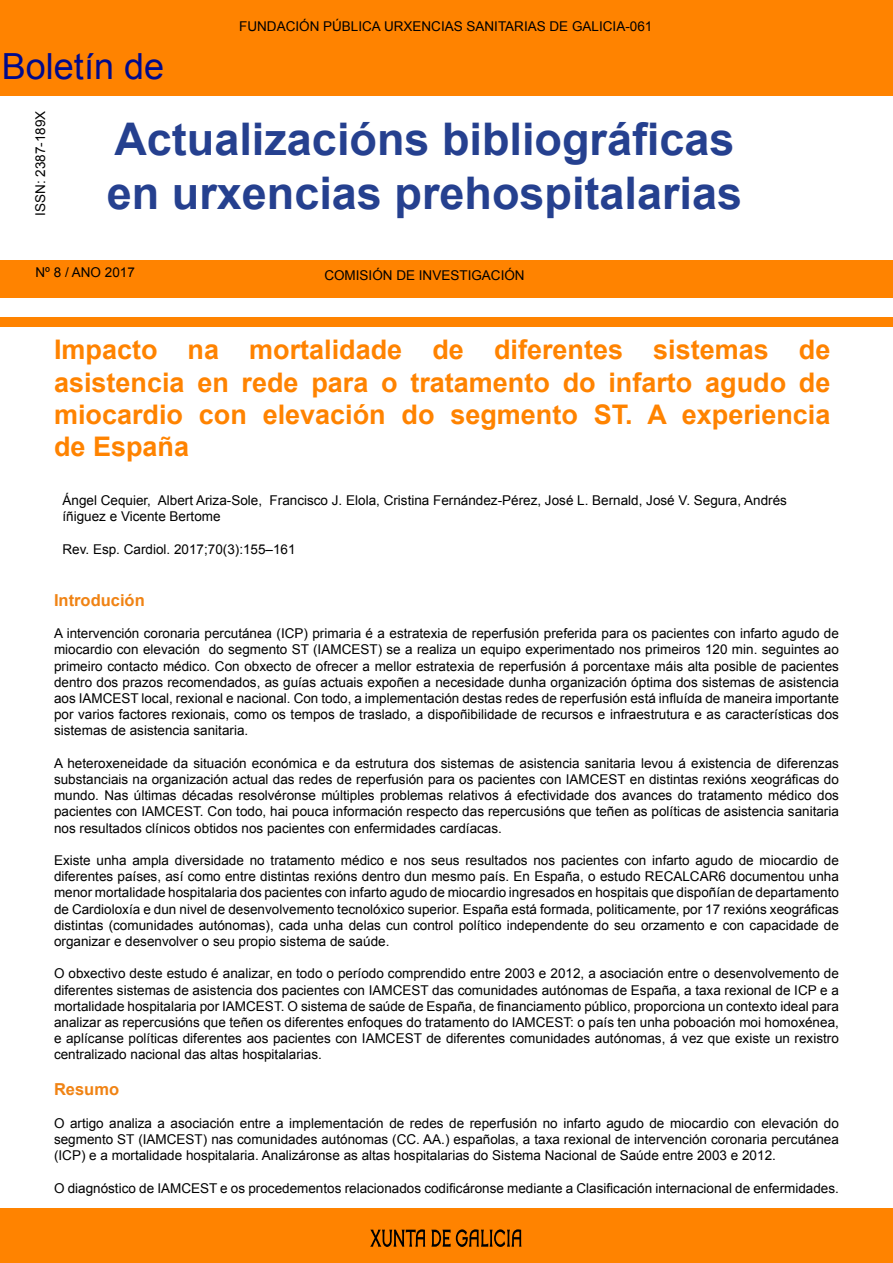
<style>
.page{position:relative;width:893px;height:1263px;background:#fff}
.page>*{position:absolute;margin:0;border:0;box-sizing:border-box;transform-origin:0 0}
.t1{font:700 45px "Arial";color:#25408f}
.t2{font:36px "Arial";color:#000a8b}
.t3{font:700 27px/32.4px "Arial";color:#ff8300;text-align:justify}
.t4{font:700 16.5px "Arial";color:#f08314}
.t5{font:13.5px/16.2px "Arial";color:#000;text-align:justify}
</style>
<div class="page">
<div style="left:0;top:0;width:892px;height:298px;background:#ff8300"></div>
<div style="left:0;top:96px;width:893px;height:163px;background:#fff"></div>
<div style="left:0;top:1209px;width:893px;height:54px;background:#ff8300"></div>
<svg style="left:370px;top:1229px;width:55px;height:18px"></svg>
<svg style="left:431px;top:1229px;width:90px;height:18px"></svg>
<div style="left:0;top:318px;width:893px;height:9px;background:#ff8300"></div>
<h2 class="t2" style="left:2px;top:43px;width:164px">Boletín de</h2>
<p class="t5" style="left:239px;top:18px;width:415px">FUNDACIÓN PÚBLICA URXENCIAS SANITARIAS DE GALICIA-061</p>
<p class="t5" style="left:33px;top:216px;width:107px;rotate:-90deg">ISSN: 2387-189X</p>
<h1 class="t1" style="left:114px;top:109px;width:622px">Actualizacións bibliográficas</h1>
<h1 class="t1" style="left:107px;top:163px;width:637px">en urxencias prehospitalarias</h1>
<p class="t5" style="left:35px;top:264px;width:101px">Nº 8 / aNO 2017</p>
<p class="t5" style="left:324px;top:267px;width:202px">COMISIÓN DE INVESTIGACIÓN</p>
<h3 class="t3" style="left:54px;top:334px;width:778px">Impacto na mortalidade de diferentes sistemas de asistencia en rede para o tratamento do infarto agudo de miocardio con elevación do segmento ST. A experiencia de España</h3>
<p class="t5" style="left:63px;top:492px;width:726px">Ángel Cequier, Albert Ariza-Sole, Francisco J. Elola, Cristina Fernández-Pérez, José L. Bernald, José V. Segura, Andrés íñiguez e Vicente Bertome</p>
<p class="t5" style="left:63px;top:541px;width:235px">Rev. Esp. Cardiol. 2017;70(3):155–161</p>
<p class="t4" style="left:54px;top:589px;width:92px">Introdución</p>
<p class="t5" style="left:54px;top:625px;width:786px">A intervención coronaria percutánea (ICP) primaria é a estratexia de reperfusión preferida para os pacientes con infarto agudo de miocardio con elevación do segmento ST (IAMCEST) se a realiza un equipo experimentado nos primeiros 120 min. seguintes ao primeiro contacto médico. Con obxecto de ofrecer a mellor estratexia de reperfusión á porcentaxe máis alta posible de pacientes dentro dos prazos recomendados, as guías actuais expoñen a necesidade dunha organización óptima dos sistemas de asistencia aos IAMCEST local, rexional e nacional. Con todo, a implementación destas redes de reperfusión está influída de maneira importante por varios factores rexionais, como os tempos de traslado, a dispoñibilidade de recursos e infraestrutura e as características dos sistemas de asistencia sanitaria.</p>
<p class="t5" style="left:54px;top:755px;width:786px">A heteroxeneidade da situación económica e da estrutura dos sistemas de asistencia sanitaria levou á existencia de diferenzas substanciais na organización actual das redes de reperfusión para os pacientes con IAMCEST en distintas rexións xeográficas do mundo. Nas últimas décadas resolvéronse múltiples problemas relativos á efectividade dos avances do tratamento médico dos pacientes con IAMCEST. Con todo, hai pouca información respecto das repercusións que teñen as políticas de asistencia sanitaria nos resultados clínicos obtidos nos pacientes con enfermidades cardíacas.</p>
<p class="t5" style="left:54px;top:852px;width:786px">Existe unha ampla diversidade no tratamento médico e nos seus resultados nos pacientes con infarto agudo de miocardio de diferentes países, así como entre distintas rexións dentro dun mesmo país. En España, o estudo RECALCAR6 documentou unha menor mortalidade hospitalaria dos pacientes con infarto agudo de miocardio ingresados en hospitais que dispoñían de departamento de Cardioloxía e dun nivel de desenvolvemento tecnolóxico superior. España está formada, politicamente, por 17 rexións xeográficas distintas (comunidades autónomas), cada unha delas cun control político independente do seu orzamento e con capacidade de organizar e desenvolver o seu propio sistema de saúde.</p>
<p class="t5" style="left:54px;top:966px;width:786px">O obxectivo deste estudo é analizar, en todo o período comprendido entre 2003 e 2012, a asociación entre o desenvolvemento de diferentes sistemas de asistencia dos pacientes con IAMCEST das comunidades autónomas de España, a taxa rexional de ICP e a mortalidade hospitalaria por IAMCEST. O sistema de saúde de España, de financiamento público, proporciona un contexto ideal para analizar as repercusións que teñen os diferentes enfoques do tratamento do IAMCEST: o país ten unha poboación moi homoxénea, e aplícanse políticas diferentes aos pacientes con IAMCEST de diferentes comunidades autónomas, á vez que existe un rexistro centralizado nacional das altas hospitalarias.</p>
<p class="t4" style="left:54px;top:1079px;width:67px">Resumo</p>
<p class="t5" style="left:54px;top:1115px;width:786px">O artigo analiza a asociación entre a implementación de redes de reperfusión no infarto agudo de miocardio con elevación do segmento ST (IAMCEST) nas comunidades autónomas (CC. AA.) españolas, a taxa rexional de intervención coronaria percutánea (ICP) e a mortalidade hospitalaria. Analizáronse as altas hospitalarias do Sistema Nacional de Saúde entre 2003 e 2012.</p>
<p class="t5" style="left:54px;top:1180px;width:786px">O diagnóstico de IAMCEST e os procedementos relacionados codificáronse mediante a Clasificación internacional de enfermidades.</p>
</div>
